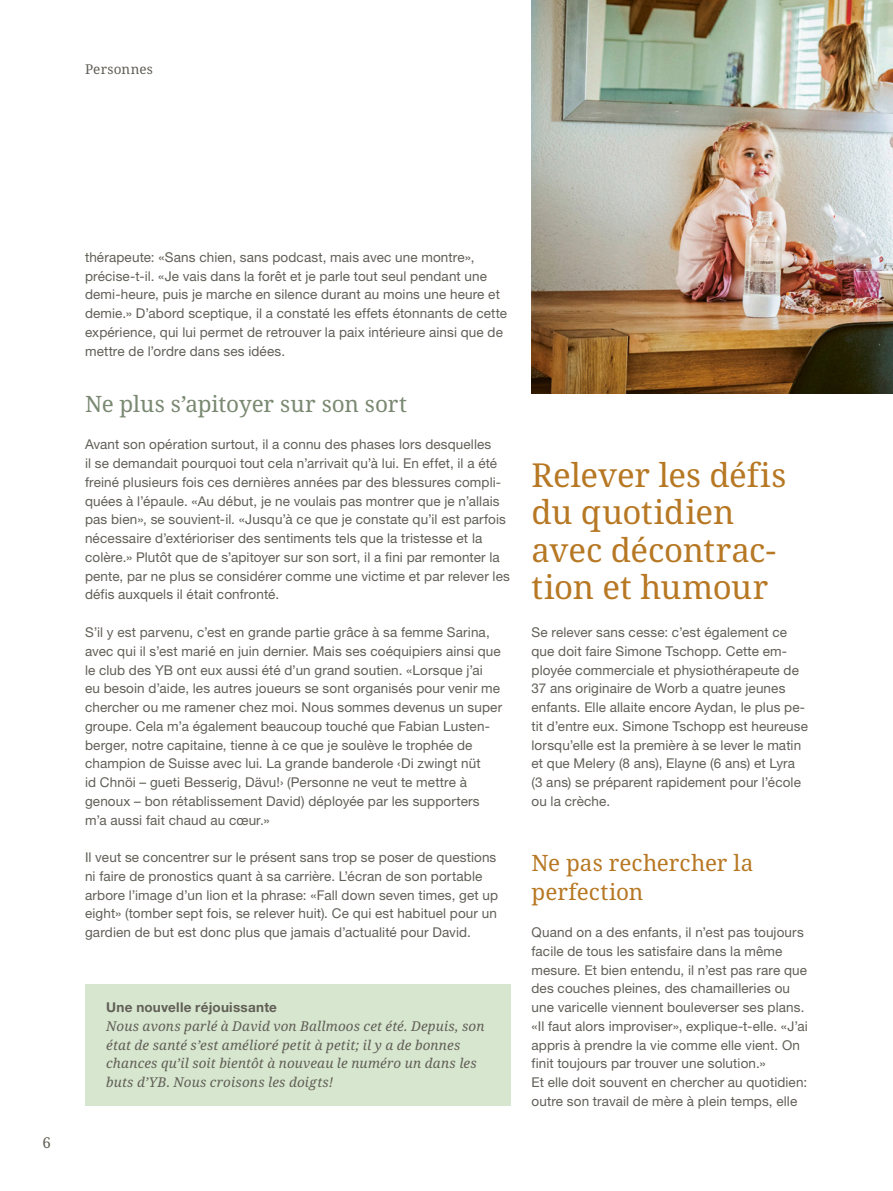
<style>
.page{position:relative;width:893px;height:1191px;background:#fff}
.page>*{position:absolute;margin:0;border:0;box-sizing:border-box;transform-origin:0 0}
.t1{font:33px/37.5px "Noto Serif";letter-spacing:-.005em;color:#b77824}
.t2{font:22.5px/28.2px "Noto Serif";color:#b77824}
.t3{font:22.5px "Noto Serif";letter-spacing:-.005em;color:#7a8972}
.t4{font:15px "Noto Serif";color:#615f57}
.t5{font:13.5px/18.8px "Helvetica Neue LT Std";letter-spacing:.01em;color:#615f57}
.t6{font:italic 13.5px/18.8px "Noto Serif";letter-spacing:.01em;color:#615f57}
.t7{font:700 13.5px "Helvetica Neue LT Std";letter-spacing:.02em;color:#615f57}
.t8{font:13.5px "Noto Serif";letter-spacing:.015em;color:#615f57}
</style>
<div class="page">
<img style="left:531px;top:0;width:362px;height:393px">
<div style="left:85px;top:984px;width:425px;height:122px;background:#d7e6ce"></div>
<p class="t8" style="left:85px;top:60px;width:70px">Personnes</p>
<p class="t4" style="left:43px;top:1132px;width:10px">6</p>
<p class="t5" style="left:85px;top:247px;width:424px">thérapeute: «Sans chien, sans podcast, mais avec une montre», précise-t-il. «Je vais dans la forêt et je parle tout seul pendant une demi-heure, puis je marche en silence durant au moins une heure et demie.» D’abord sceptique, il a constaté les effets étonnants de cette expérience, qui lui permet de retrouver la paix intérieure ainsi que de mettre de l’ordre dans ses idées.</p>
<h2 class="t3" style="left:85px;top:388px;width:323px">Ne plus s’apitoyer sur son sort</h2>
<p class="t5" style="left:85px;top:435px;width:426px">Avant son opération surtout, il a connu des phases lors desquelles<br>il se demandait pourquoi tout cela n’arrivait qu’à lui. En effet, il a été freiné plusieurs fois ces dernières années par des blessures compli&shy;quées à l’épaule. «Au début, je ne voulais pas montrer que je n’allais pas bien», se souvient-il. «Jusqu’à ce que je constate qu’il est parfois nécessaire d’extérioriser des sentiments tels que la tristesse et la colère.» Plutôt que de s’apitoyer sur son sort, il a fini par remonter la pente, par ne plus se considérer comme une victime et par relever les défis auxquels il était confronté.</p>
<p class="t5" style="left:85px;top:622px;width:419px">S’il y est parvenu, c’est en grande partie grâce à sa femme Sarina, avec qui il s’est marié en juin dernier. Mais ses coéquipiers ainsi que le club des YB ont eux aussi été d’un grand soutien. «Lorsque j’ai<br>eu besoin d’aide, les autres joueurs se sont organisés pour venir me chercher ou me ramener chez moi. Nous sommes devenus un super groupe. Cela m’a également beaucoup touché que Fabian Lusten&shy;berger, notre capitaine, tienne à ce que je soulève le trophée de champion de Suisse avec lui. La grande banderole ‹Di zwingt nüt<br>id Chnöi – gueti Besserig, Dävu!› (Personne ne veut te mettre à genoux – bon rétablissement David) déployée par les supporters m’a aussi fait chaud au cœur.»</p>
<p class="t5" style="left:85px;top:847px;width:415px">Il veut se concentrer sur le présent sans trop se poser de questions ni faire de pronostics quant à sa carrière. L’écran de son portable arbore l’image d’un lion et la phrase: «Fall down seven times, get up eight» (tomber sept fois, se relever huit). Ce qui est habituel pour un gardien de but est donc plus que jamais d’actualité pour David.</p>
<p class="t7" style="left:106px;top:999px;width:172px">Une nouvelle réjouissante</p>
<p class="t6" style="left:106px;top:1017px;width:380px">Nous avons parlé à David von Ballmoos cet été. Depuis, son état de santé s’est amélioré petit à petit; il y a de bonnes chances qu’il soit bientôt à nouveau le numéro un dans les buts d’YB. Nous croisons les doigts!</p>
<h1 class="t1" style="left:531px;top:457px;width:256px">Relever les défis du quotidien avec décontrac&shy;tion et humour</h1>
<p class="t5" style="left:531px;top:622px;width:278px">Se relever sans cesse: c’est également ce que doit faire Simone Tschopp. Cette em&shy;ployée commerciale et physiothérapeute de 37 ans originaire de Worb a quatre jeunes enfants. Elle allaite encore Aydan, le plus pe&shy;tit d’entre eux. Simone Tschopp est heureuse lorsqu’elle est la première à se lever le matin et que Melery (8 ans), Elayne (6 ans) et Lyra (3 ans) se préparent rapidement pour l’école ou la crèche.</p>
<h2 class="t2" style="left:531px;top:850px;width:223px">Ne pas rechercher la perfection</h2>
<p class="t5" style="left:531px;top:922px;width:278px">Quand on a des enfants, il n’est pas toujours facile de tous les satisfaire dans la même mesure. Et bien entendu, il n’est pas rare que des couches pleines, des chamailleries ou une varicelle viennent bouleverser ses plans. «Il faut alors improviser», explique-t-elle. «J’ai appris à prendre la vie comme elle vient. On finit toujours par trouver une solution.»<br>Et elle doit souvent en chercher au quotidien: outre son travail de mère à plein temps, elle</p>
</div>
